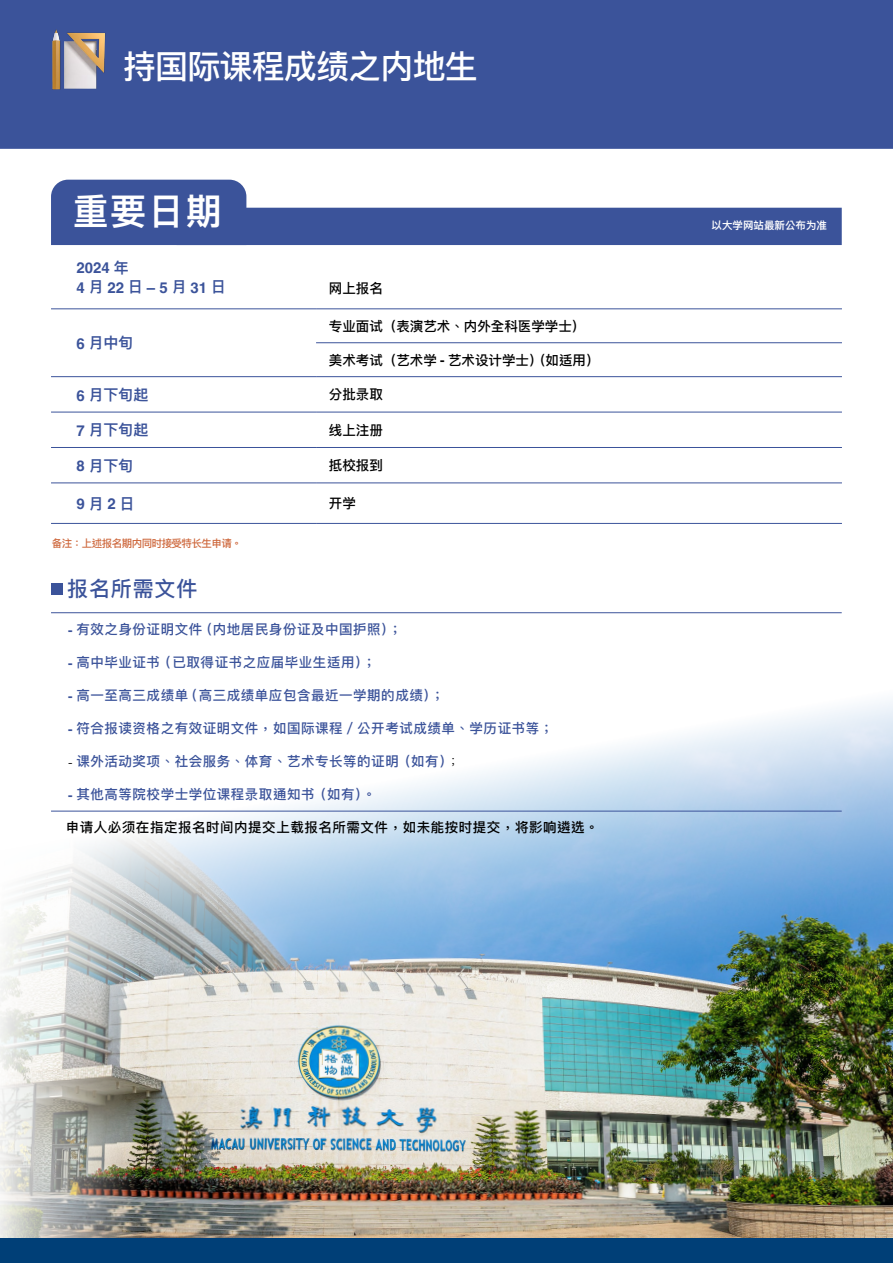
<style>
.page{position:relative;width:893px;height:1263px;background:#fff}
.page>*{position:absolute;margin:0;border:0;box-sizing:border-box;transform-origin:0 0}
.t1{font:600 36px "Ping Fang TC";color:#fff}
.t2{font:500 33px "Ping Fang TC";letter-spacing:-.025em;color:#fff}
.t3{font:500 21px "Ping Fang TC";letter-spacing:.04em;color:#3b539a}
.t4{font:700 15px/19.5px "Helvetica";color:#3b539a}
.t5{font:600 15px "Ping Fang TC";color:#3b539a}
.t6{font:500 13.5px "Ping Fang TC";letter-spacing:.04em;color:#3b539a}
.t7{font:500 13.5px "Ping Fang TC";color:#000}
.t8{font:500 13.5px "Ping Fang TC";letter-spacing:.04em;color:#000}
.t9{font:500 10.5px "Ping Fang TC";letter-spacing:-.05em;color:#ce683d}
.t10{font:600 10.5px "Ping Fang TC";color:#fff}
.s1{font-family:"Ping Fang TC";font-weight:600}
.s2{font-family:"Helvetica";font-weight:700}
.s3{font-family:"Helvetica";font-weight:300;color:#000}
.s4{font-weight:300;color:#000}
</style>
<div class="page">
<img style="left:51px;top:179px;width:842px;height:1060px">
<svg style="left:0;top:377px;width:168px;height:862px"></svg>
<div style="left:0;top:0;width:893px;height:149px;background:#3b539a"></div>
<div style="left:51px;top:254px;width:791px;height:18px;background:#fff"></div>
<img style="left:35px;top:17px;width:82px;height:87px">
<svg style="left:51px;top:180px;width:791px;height:65px"></svg>
<div style="left:51px;top:583px;width:12px;height:12px;background:#3b539a"></div>
<div style="left:0;top:1239px;width:893px;height:24px;background:#003f77"></div>
<hr style="left:51px;top:308px;width:265px;height:1px;background:#3b539a">
<hr style="left:316px;top:308px;width:526px;height:1px;background:#3b539a">
<hr style="left:316px;top:342px;width:526px;height:1px;background:#3b539a">
<hr style="left:51px;top:376px;width:265px;height:1px;background:#3b539a">
<hr style="left:316px;top:376px;width:526px;height:1px;background:#3b539a">
<hr style="left:51px;top:412px;width:265px;height:1px;background:#3b539a">
<hr style="left:316px;top:412px;width:526px;height:1px;background:#3b539a">
<hr style="left:51px;top:447px;width:265px;height:1px;background:#3b539a">
<hr style="left:316px;top:447px;width:526px;height:1px;background:#3b539a">
<hr style="left:51px;top:482px;width:265px;height:1px;background:#3b539a">
<hr style="left:316px;top:482px;width:526px;height:1px;background:#3b539a">
<hr style="left:51px;top:523px;width:265px;height:1px;background:#3b539a">
<hr style="left:316px;top:523px;width:526px;height:1px;background:#3b539a">
<hr style="left:51px;top:612px;width:791px;height:1px;background:#3b539a">
<hr style="left:51px;top:811px;width:791px;height:1px;background:#3b539a">
<h2 class="t2" style="left:123px;top:46px;width:356px">持国际课程成绩之内地生</h2>
<h1 class="t1" style="left:72px;top:189px;width:151px">重要日期</h1>
<p class="t4" style="left:77px;top:260px;width:151px">2024 <span class="s1">年<br></span>4<span class="s1">月</span>22<span class="s1">日</span> – 5<span class="s1">月</span>31<span class="s1">日</span></p>
<p class="t5" style="left:77px;top:334px;width:59px"><span class="s2">6</span> 月中旬</p>
<p class="t7" style="left:329px;top:280px;width:55px">网上报名</p>
<p class="t7" style="left:329px;top:317px;width:258px">专业面试（表演艺术、内外全科医学学士）</p>
<p class="t7" style="left:329px;top:351px;width:272px">美术考试（艺术学 <span class="s2">-</span> 艺术设计学士）（如适用）</p>
<p class="t5" style="left:77px;top:385px;width:74px"><span class="s2">6</span> 月下旬起</p>
<p class="t7" style="left:329px;top:386px;width:55px">分批录取</p>
<p class="t5" style="left:77px;top:421px;width:74px"><span class="s2">7</span> 月下旬起</p>
<p class="t7" style="left:329px;top:421px;width:55px">线上注册</p>
<p class="t5" style="left:77px;top:456px;width:59px"><span class="s2">8</span> 月下旬</p>
<p class="t7" style="left:329px;top:457px;width:55px">抵校报到</p>
<p class="t4" style="left:77px;top:496px;width:59px">9<span class="s1">月</span>2<span class="s1">日</span></p>
<p class="t7" style="left:329px;top:495px;width:28px">开学</p>
<p class="t9" style="left:52px;top:537px;width:192px">备注：上述报名期内同时接受特长生申请。</p>
<h3 class="t3" style="left:67px;top:576px;width:132px">报名所需文件</h3>
<p class="t6" style="left:68px;top:621px;width:336px"><span class="s2">-</span> 有效之身份证明文件（内地居民身份证及中国护照）；</p>
<p class="t6" style="left:68px;top:654px;width:309px"><span class="s2">-</span> 高中毕业证书（已取得证书之应届毕业生适用）；</p>
<p class="t6" style="left:68px;top:687px;width:378px"><span class="s2">-</span> 高一至高三成绩单（高三成绩单应包含最近一学期的成绩）；</p>
<p class="t6" style="left:68px;top:720px;width:487px"><span class="s2">-</span> 符合报读资格之有效证明文件，如国际课程／公开考试成绩单、学历证书等；</p>
<p class="t6" style="left:68px;top:753px;width:394px"><span class="s3">-</span> 课外活动奖项、社会服务、体育、艺术专长等的证明（如有）<span class="s4">；</span></p>
<p class="t6" style="left:68px;top:786px;width:309px"><span class="s2">-</span> 其他高等院校学士学位课程录取通知书（如有）。</p>
<p class="t8" style="left:66px;top:819px;width:534px">申请人必须在指定报名时间内提交上载报名所需文件，如未能按时提交，将影响遴选。</p>
<p class="t10" style="left:712px;top:219px;width:117px">以大学网站最新公布为准</p>
</div>
